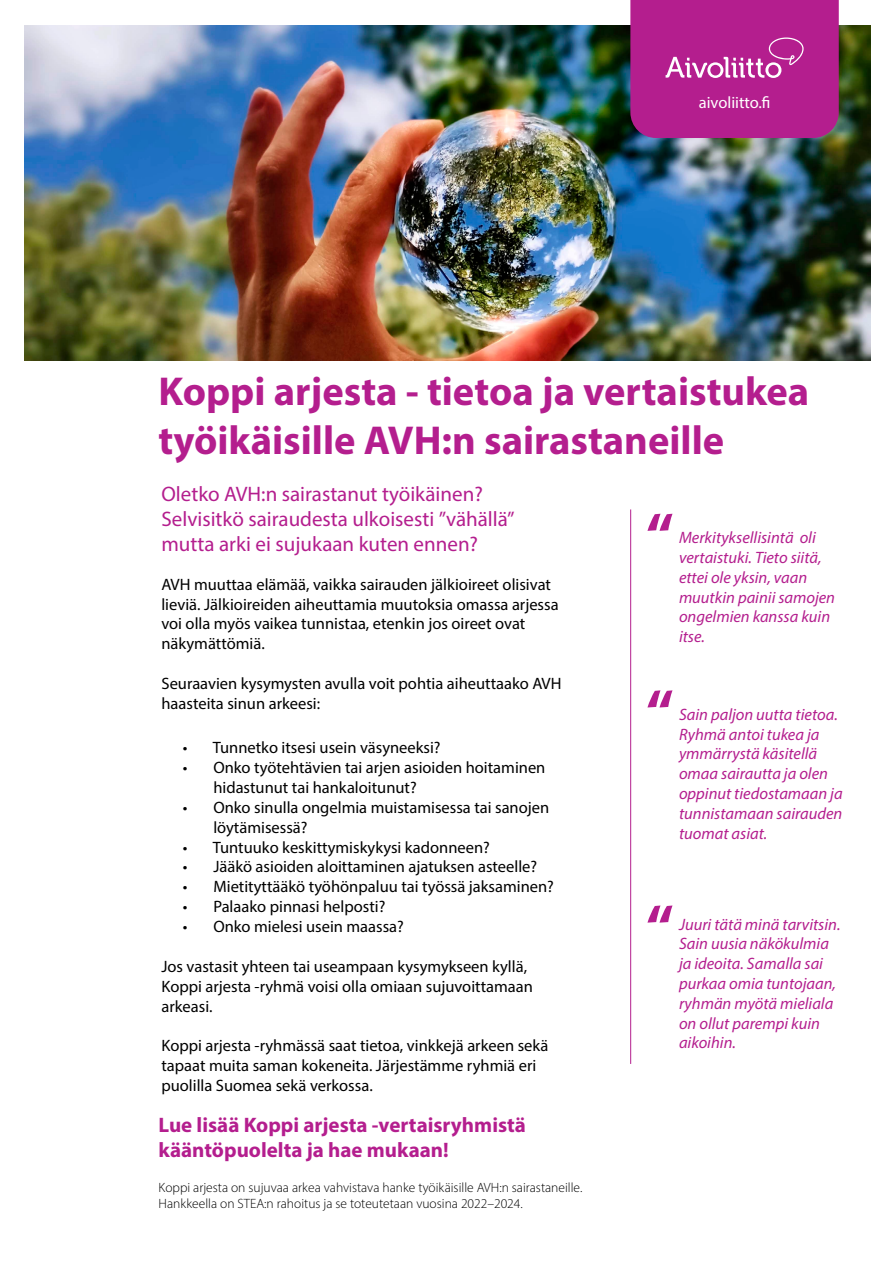
<style>
.page{position:relative;width:893px;height:1263px;background:#fff}
.page>*{position:absolute;margin:0;border:0;box-sizing:border-box;transform-origin:0 0}
.otsikko_bold{font:700 40.5px/48.6px "Myriad Pro";color:#b41e8e}
.valiotsikko{font:21px "Myriad Pro";color:#b41e8e}
.valiotsikko-2{font:700 21px "Myriad Pro";color:#b41e8e}
.leipis{font:16.5px/19.8px "Myriad Pro";color:#000}
.nosto{font:italic 16.5px/19.8px "Myriad Pro";color:#b41e8e}
.t1{font:16.5px "Myriad Pro";color:#fff}
.leipis-2{font:300 13.5px "Myriad Pro";color:#000}
</style>
<div class="page">
<img style="left:25px;top:26px;width:845px;height:334px">
<div style="left:630px;top:0;width:209px;height:138px;background:#b41e8e"></div>
<svg style="left:647px;top:514px;width:25px;height:17px"></svg>
<svg style="left:647px;top:690px;width:25px;height:17px"></svg>
<svg style="left:647px;top:905px;width:25px;height:18px"></svg>
<hr style="left:630px;top:509px;width:1px;height:555px;background:#b41e8e">
<p class="t1" style="left:699px;top:92px;width:73px">aivoliitto.fi</p>
<p class="otsikko_bold" style="left:159px;top:366px;width:652px">Koppi arjesta - tietoa ja vertaistukea työikäisille AVH:n sairastaneille</p>
<p class="valiotsikko" style="left:161px;top:480px;width:323px">Oletko AVH:n sairastanut työikäinen?</p>
<p class="valiotsikko" style="left:161px;top:506px;width:355px">Selvisitkö sairaudesta ulkoisesti ”vähällä”</p>
<p class="valiotsikko" style="left:161px;top:531px;width:318px">mutta arki ei sujukaan kuten ennen?</p>
<p class="nosto" style="left:679px;top:527px;width:138px">Merkityksellisintä oli</p>
<p class="nosto" style="left:679px;top:547px;width:158px">vertaistuki. Tieto siitä, ettei ole yksin, vaan muutkin painii samojen ongelmien kanssa kuin itse.</p>
<p class="leipis" style="left:161px;top:574px;width:399px">AVH muuttaa elämää, vaikka sairauden jälkioireet olisivat lieviä. Jälkioireiden aiheuttamia muutoksia omassa arjessa voi olla myös vaikea tunnistaa, etenkin jos oireet ovat</p>
<p class="leipis" style="left:161px;top:633px;width:105px">näkymättömiä.</p>
<p class="leipis" style="left:161px;top:673px;width:402px">Seuraavien kysymysten avulla voit pohtia aiheuttaako AVH haasteita sinun arkeesi:</p>
<p class="nosto" style="left:679px;top:704px;width:160px">Sain paljon uutta tietoa.<br>Ryhmä antoi tukea ja</p>
<p class="nosto" style="left:679px;top:744px;width:150px">ymmärrystä käsitellä omaa sairautta ja olen</p>
<p class="leipis" style="left:183px;top:738px;width:259px">• Tunnetko itsesi usein väsyneeksi?</p>
<p class="leipis" style="left:213px;top:758px;width:334px;text-indent:-30px">• Onko työtehtävien tai arjen asioiden hoitaminen hidastunut tai hankaloitunut?</p>
<p class="leipis" style="left:213px;top:797px;width:337px;text-indent:-30px">• Onko sinulla ongelmia muistamisessa tai sanojen löytämisessä?</p>
<p class="leipis" style="left:183px;top:837px;width:309px">• Tuntuuko keskittymiskykysi kadonneen?</p>
<p class="leipis" style="left:183px;top:857px;width:356px">• Jääkö asioiden aloittaminen ajatuksen asteelle?</p>
<p class="leipis" style="left:183px;top:876px;width:373px">• Mietityttääkö työhönpaluu tai työssä jaksaminen?</p>
<p class="leipis" style="left:183px;top:896px;width:204px">• Palaako pinnasi helposti?</p>
<p class="leipis" style="left:183px;top:916px;width:223px">• Onko mielesi usein maassa?</p>
<p class="leipis" style="left:161px;top:956px;width:367px">Jos vastasit yhteen tai useampaan kysymykseen kyllä,</p>
<p class="leipis" style="left:161px;top:976px;width:373px">Koppi arjesta -ryhmä voisi olla omiaan sujuvoittamaan arkeasi.</p>
<p class="leipis" style="left:161px;top:1036px;width:389px">Koppi arjesta -ryhmässä saat tietoa, vinkkejä arkeen sekä tapaat muita saman kokeneita. Järjestämme ryhmiä eri puolilla Suomea sekä verkossa.</p>
<p class="valiotsikko-2" style="left:159px;top:1111px;width:369px">Lue lisää Koppi arjesta -vertaisryhmistä</p>
<p class="valiotsikko-2" style="left:159px;top:1137px;width:292px">kääntöpuolelta ja hae mukaan!</p>
<p class="leipis-2" style="left:159px;top:1179px;width:425px">Koppi arjesta on sujuvaa arkea vahvistava hanke työikäisille AVH:n sairastaneille.</p>
<p class="leipis-2" style="left:159px;top:1195px;width:366px">Hankkeella on STEA:n rahoitus ja se toteutetaan vuosina 2022–2024.</p>
<p class="nosto" style="left:679px;top:783px;width:165px;text-align:justify">oppinut tiedostamaan ja tunnistamaan sairauden tuomat asiat.</p>
<p class="nosto" style="left:679px;top:914px;width:163px">Juuri tätä minä tarvitsin.<br>Sain uusia näkökulmia ja ideoita. Samalla sai purkaa omia tuntojaan, ryhmän myötä mieliala on ollut parempi kuin aikoihin.</p>
</div>
